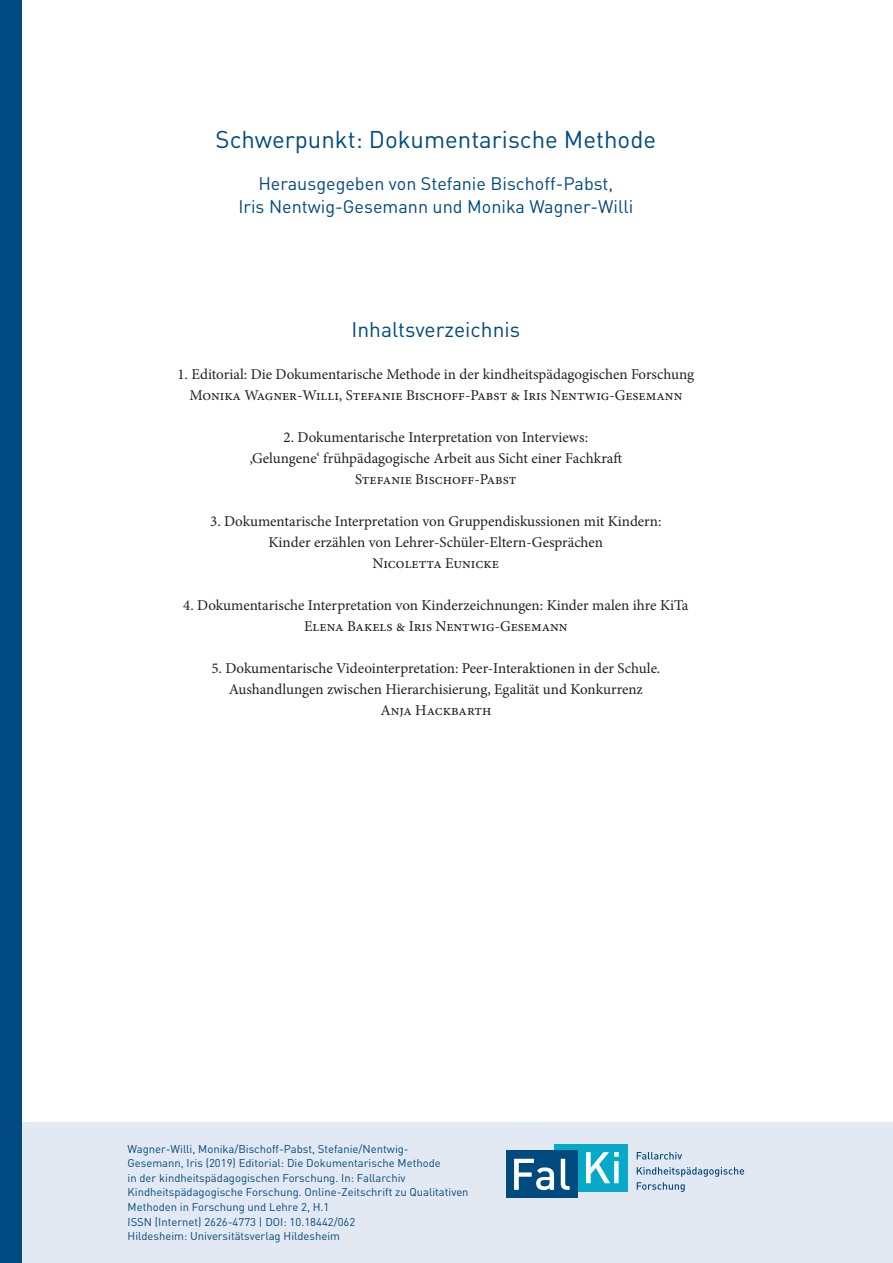
<style>
.page{position:relative;width:893px;height:1263px;background:#fff}
.page>*{position:absolute;margin:0;border:0;box-sizing:border-box;transform-origin:0 0}
.Überschrift_1_Titel{font:24px "DIN Pro";color:#004a7f}
.Überschrift_2{font:21px "DIN Pro";color:#004a7f}
.Überschrift_1_Heraus{font:18px/23.4px "DIN Pro";color:#004a7f;text-align:center}
.Verweis_1_Autor{font:15px/21px "Minion Pro";color:#231f20;text-align:center}
.t1{font:11.25px/14.7px "DIN Pro";color:#004a7f}
</style>
<div class="page">
<div style="left:0;top:1123px;width:893px;height:140px;background:#e3e9f3"></div>
<div style="left:554px;top:1144px;width:74px;height:47px;background:#08a8c9"></div>
<div style="left:506px;top:1150px;width:72px;height:48px;background:#004a7f"></div>
<svg style="left:586px;top:1152px;width:33px;height:31px"></svg>
<svg style="left:637px;top:1167px;width:107px;height:25px"></svg>
<svg style="left:637px;top:1152px;width:45px;height:7px"></svg>
<svg style="left:514px;top:1159px;width:56px;height:31px"></svg>
<div style="left:0;top:0;width:21px;height:1263px;background:#004a80"></div>
<p class="Überschrift_1_Titel" style="left:216px;top:120px;width:442px">Schwerpunkt: Dokumentarische Methode</p>
<p class="Überschrift_1_Heraus" style="left:238px;top:170px;width:396px">Herausgegeben von Stefanie Bischoff-Pabst,<br>Iris Nentwig-Gesemann und Monika Wagner-Willi</p>
<p class="Überschrift_2" style="left:352px;top:313px;width:170px">Inhaltsverzeichnis</p>
<p class="Verweis_1_Autor" style="left:177px;top:364px;width:518px">1. Editorial: Die Dokumentarische Methode in der kindheitspädagogischen Forschung</p>
<p class="Verweis_1_Autor" style="left:189px;top:385px;width:494px">Monika Wagner-Willi, Stefanie Bischoff-Pabst &amp; Iris Nentwig-Gesemann</p>
<p class="Verweis_1_Autor" style="left:250px;top:427px;width:374px">2. Dokumentarische Interpretation von Interviews: ‚Gelungene‘ frühpädagogische Arbeit aus Sicht einer Fachkraft</p>
<p class="Verweis_1_Autor" style="left:355px;top:469px;width:163px">Stefanie Bischoff-Pabst</p>
<p class="Verweis_1_Autor" style="left:210px;top:511px;width:453px">3. Dokumentarische Interpretation von Gruppendiskussionen mit Kindern:<br>Kinder erzählen von Lehrer-Schüler-Eltern-Gesprächen</p>
<p class="Verweis_1_Autor" style="left:373px;top:553px;width:128px">Nicoletta Eunicke</p>
<p class="Verweis_1_Autor" style="left:183px;top:595px;width:507px">4. Dokumentarische Interpretation von Kinderzeichnungen: Kinder malen ihre KiTa</p>
<p class="Verweis_1_Autor" style="left:304px;top:616px;width:265px">Elena Bakels &amp; Iris Nentwig-Gesemann</p>
<p class="Verweis_1_Autor" style="left:211px;top:658px;width:451px">5. Dokumentarische Videointerpretation: Peer-Interaktionen in der Schule.<br>Aushandlungen zwischen Hierarchisierung, Egalität und Konkurrenz</p>
<p class="Verweis_1_Autor" style="left:380px;top:700px;width:113px">Anja Hackbarth</p>
<p class="t1" style="left:128px;top:1140px;width:343px">Wagner-Willi, Monika/Bischoff-Pabst, Stefanie/Nentwig-<br>Gesemann, Iris (2019) Editorial: Die Dokumentarische Methode<br>in der kindheitspädagogischen Forschung. In: Fallarchiv Kindheitspädagogische Forschung. Online-Zeitschrift zu Qualitativen Methoden in Forschung und Lehre 2, H.1<br>ISSN (Internet) 2626-4773 | DOI: 10.18442/062<br>Hildesheim: Universitätsverlag Hildesheim</p>
</div>
